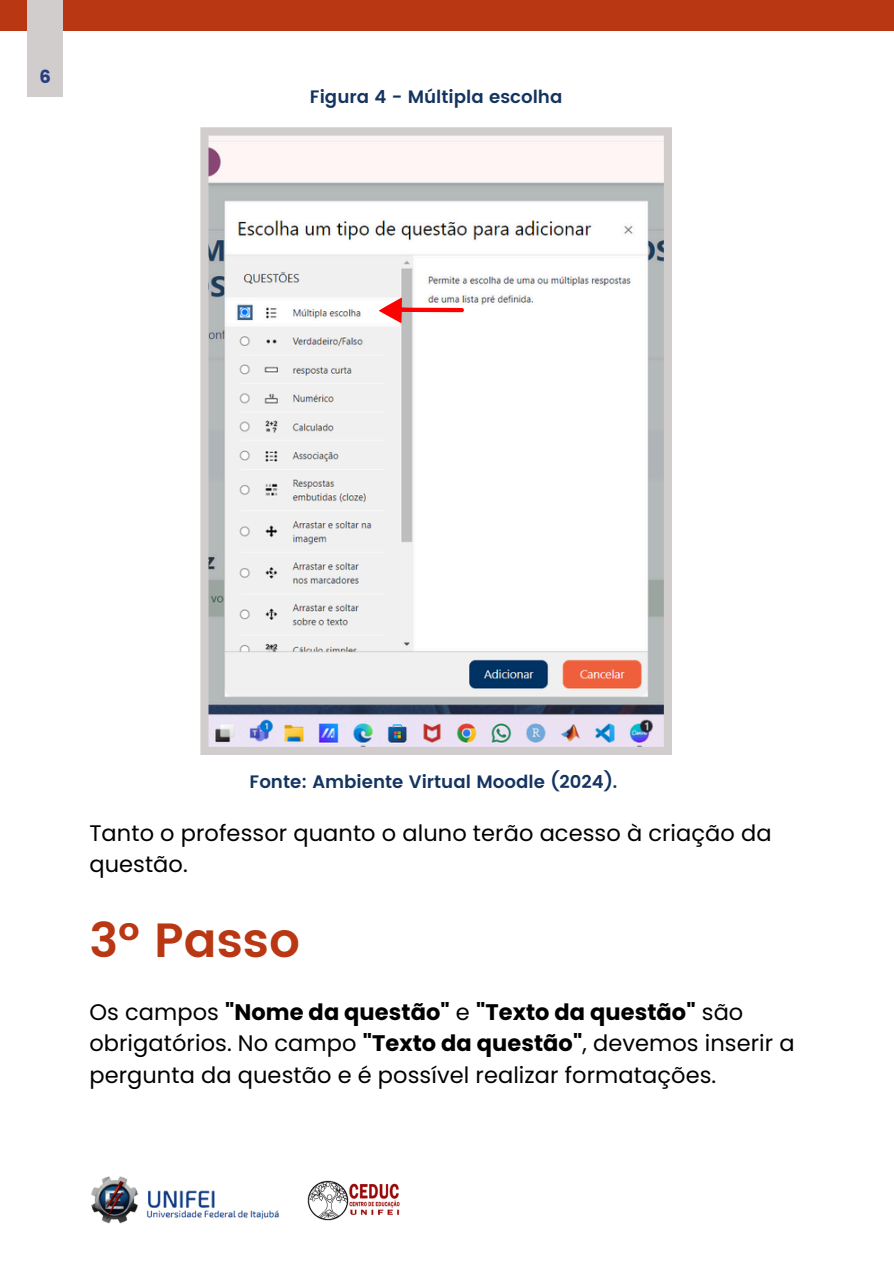
<style>
.page{position:relative;width:894px;height:1264px;background:#fff}
.page>*{position:absolute;margin:0;border:0;box-sizing:border-box;transform-origin:0 0}
.t1{font:600 48px "Poppins";color:#b93713}
.t2{font:22.5px/31.5px "Poppins";letter-spacing:.005em;color:#000}
.t3{font:600 18px "Poppins";color:#143460}
.t4{font:18px "Poppins";color:#273d81}
.s1{font-weight:700}
</style>
<div class="page">
<div style="left:0;top:0;width:893px;height:31px;background:#b93713"></div>
<div style="left:27px;top:0;width:36px;height:97px;background:#d1cdcd"></div>
<img style="left:91px;top:1176px;width:188px;height:48px">
<img style="left:307px;top:1180px;width:93px;height:40px">
<svg style="left:200px;top:127px;width:471px;height:628px"></svg>
<svg style="left:378px;top:297px;width:86px;height:26px"></svg>
<h2 class="t4" style="left:39px;top:66px;width:13px">6</h2>
<h1 class="t3" style="left:310px;top:87px;width:254px">Figura 4 - Múltipla escolha</h1>
<p class="t3" style="left:249px;top:771px;width:369px">Fonte: Ambiente Virtual Moodle (2024).</p>
<h2 class="t2" style="left:89px;top:817px;width:683px">Tanto o professor quanto o aluno terão acesso à criação da questão.</h2>
<p class="t1" style="left:89px;top:912px;width:212px">3º Passo</p>
<p class="t2" style="left:89px;top:996px;width:706px">Os campos <span class="s1">"Nome da questão"</span> e <span class="s1">"Texto da questão"</span> são obrigatórios. No campo <span class="s1">"Texto da questão"</span>, devemos inserir a pergunta da questão e é possível realizar formatações.</p>
</div>
